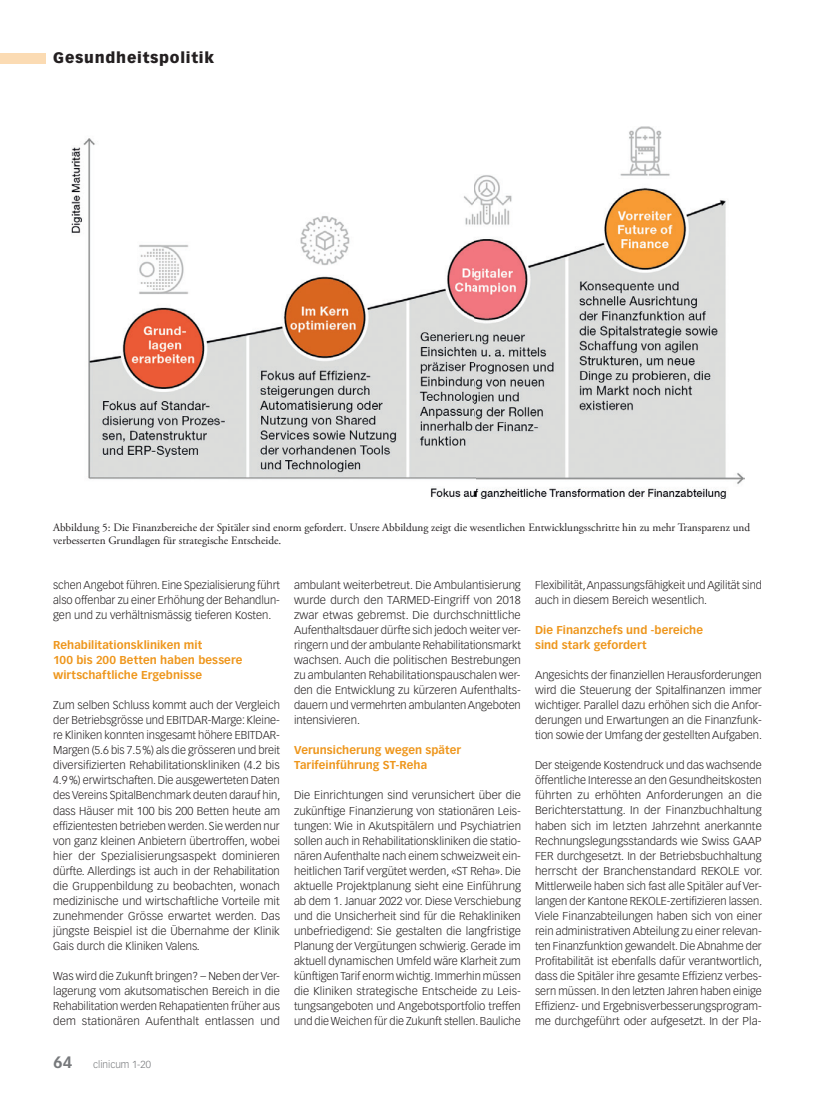
<style>
.page{position:relative;width:815px;height:1099px;background:#fff}
.page>*{position:absolute;margin:0;border:0;box-sizing:border-box;transform-origin:0 0}
.t1{font:900 15px "Vectora LT Std";letter-spacing:.05em;color:#231f20}
.t2{font:300 11.25px/15px "Vectora LT Std";color:#231f20;text-align:justify}
.t3{font:11.25px/13.5px "Adobe Garamond Pro";color:#231f20}
.t4{font:700 11.25px/15px "Vectora LT Std";letter-spacing:.005em;color:#ee961c}
.t5{font:300 10px "Vectora LT Std";color:#76787b}
.s1{font-weight:700;font-size:16.25px}
</style>
<div class="page">
<div style="left:0;top:53px;width:45px;height:10px;background:#fbdbb3"></div>
<img style="left:71px;top:127px;width:673px;height:371px">
<h1 class="t1" style="left:53px;top:49px;width:162px">Gesundheitspolitik</h1>
<p class="t3" style="left:53px;top:521px;width:698px">Abbildung 5: Die Finanzbereiche der Spitäler sind enorm gefordert. Unsere Abbildung zeigt die wesentlichen Entwicklungsschritte hin zu mehr Transparenz und verbesserten Grundlagen für strategische Entscheide.</p>
<p class="t2" style="left:53px;top:578px;width:228px">schen Angebot fü hren. Eine Spezialisierung fü hrt also offenbar zu einer Erhöhung der Behandlun&shy;gen und zu verhältnismässig tieferen Kosten.</p>
<p class="t4" style="left:53px;top:638px;width:191px">Rehabilitationskliniken mit<br>100 bis 200 Betten haben bessere wirtschaftliche Ergebnisse</p>
<p class="t2" style="left:53px;top:698px;width:229px">Zum selben Schluss kommt auch der Vergleich der Betriebsgrösse und EBITDAR-Marge: Kleine&shy;re Kliniken konnten insgesamt höhere EBITDAR-Margen (5.6 bis 7.5 %) als die grösseren und breit diversifizierten Rehabilitationskliniken (4.2 bis 4.9 %) erwirtschaften. Die ausgewerteten Daten des Vereins SpitalBenchmark deuten darauf hin, dass Häuser mit 100 bis 200 Betten heute am effizientesten betrieben werden. Sie werden nur von ganz kleinen Anbietern ü bertroffen, wobei hier der Spezialisierungsaspekt dominieren dü rfte. Allerdings ist auch in der Rehabilitation die Gruppenbildung zu beobachten, wonach medizinische und wirtschaftliche Vorteile mit zunehmender Grösse erwartet werden. Das jü ngste Beispiel ist die Übernahme der Klinik Gais durch die Kliniken Valens.</p>
<p class="t2" style="left:53px;top:968px;width:228px">Was wird die Zukunft bringen? – Neben der Ver&shy;lagerung vom akutsomatischen Bereich in die Rehabilitation werden Rehapatienten frü her aus dem stationären Aufenthalt entlassen und</p>
<p class="t5" style="left:53px;top:1058px;width:99px"><span class="s1">64</span> clinicum 1-20</p>
<p class="t2" style="left:294px;top:578px;width:228px">ambulant weiterbetreut. Die Ambulantisierung wurde durch den TARMED-Eingriff von 2018 zwar etwas gebremst. Die durchschnittliche Aufenthaltsdauer dü rfte sich jedoch weiter ver&shy;ringern und der ambulante Rehabilitationsmarkt wachsen. Auch die politischen Bestrebungen zu ambulanten Rehabilitationspauschalen wer&shy;den die Entwicklung zu kü rzeren Aufenthalts&shy;dauern und vermehrten ambulanten Angeboten intensivieren.</p>
<p class="t4" style="left:294px;top:743px;width:169px">Verunsicherung wegen später<br>Tarifeinführung ST-Reha</p>
<p class="t2" style="left:294px;top:788px;width:228px">Die Einrichtungen sind verunsichert ü ber die zukü nftige Finanzierung von stationären Leis&shy;tungen: Wie in Akutspitälern und Psychiatrien sollen auch in Rehabilitationskliniken die statio&shy;nären Aufenthalte nach einem schweizweit ein&shy;heitlichen Tarif vergü tet werden, «ST Reha». Die aktuelle Projektplanung sieht eine Einfü hrung ab dem 1. Januar 2022 vor. Diese Verschiebung und die Unsicherheit sind fü r die Rehakliniken unbefriedigend: Sie gestalten die langfristige Planung der Vergü tungen schwierig. Gerade im aktuell dynamischen Umfeld wäre Klarheit zum kü nftigen Tarif enorm wichtig. Immerhin mü ssen die Kliniken strategische Entscheide zu Leis&shy;tungsangeboten und Angebotsportfolio treffen und die Weichen fü r die Zukunft stellen. Bauliche</p>
<p class="t2" style="left:535px;top:578px;width:228px">Flexibilität, Anpassungsfähigkeit und Agilität sind auch in diesem Bereich wesentlich.</p>
<p class="t4" style="left:535px;top:623px;width:170px">Die Finanzchefs und -bereiche sind stark gefordert</p>
<p class="t2" style="left:535px;top:668px;width:228px">Angesichts der finanziellen Herausforderungen wird die Steuerung der Spitalfinanzen immer wichtiger. Parallel dazu erhöhen sich die Anfor&shy;derungen und Erwartungen an die Finanzfunk&shy;tion sowie der Umfang der gestellten Aufgaben.</p>
<p class="t2" style="left:535px;top:758px;width:229px">Der steigende Kostendruck und das wachsende öffentliche Interesse an den Gesundheitskosten fü hrten zu erhöhten Anforderungen an die Berichterstattung. In der Finanzbuchhaltung haben sich im letzten Jahrzehnt anerkannte Rechnungslegungsstandards wie Swiss GAAP FER durchgesetzt. In der Betriebsbuchhaltung herrscht der Branchenstandard REKOLE vor.<br>Mittlerweile haben sich fast alle Spitäler auf Ver&shy;langen der Kantone REKOLE-zertifizieren lassen.<br>Viele Finanzabteilungen haben sich von einer rein administrativen Abteilung zu einer relevan&shy;ten Finanzfunktion gewandelt. Die Abnahme der Profitabilität ist ebenfalls dafü r verantwortlich, dass die Spitäler ihre gesamte Effizienz verbes&shy;sern mü ssen. In den letzten Jahren haben einige Effizienz- und Ergebnisverbesserungsprogram&shy;me durchgefü hrt oder aufgesetzt. In der Pla-</p>
</div>
